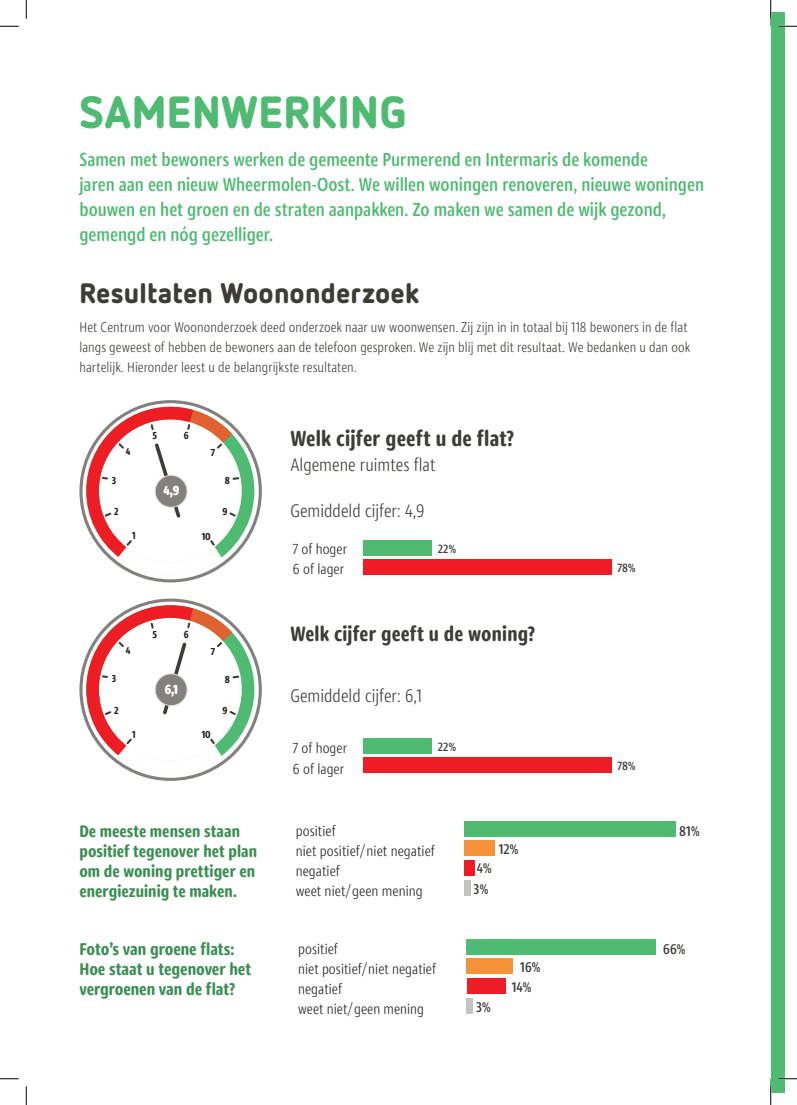
<style>
.page{position:relative;width:797px;height:1105px;background:#fff}
.page>*{position:absolute;margin:0;border:0;box-sizing:border-box;transform-origin:0 0}
.KOP_28_PT{font:900 45px "Netto Pro";letter-spacing:.01em;color:#4eba72}
.TUSSENKOP_WHEERMOLEN{font:900 28.12px "Netto Pro";letter-spacing:.005em;color:#3d3c37}
.TUSSENKOP_WHEERMOLEN-2{font:700 22.38px "Dita Cd";letter-spacing:.01em;color:#3d3c37}
.TUSSENKOP_WHEERMOLEN-3{font:700 21.25px "Dita Cd";letter-spacing:.01em;color:#3d3c37}
.INLEIDENDE_TEKST_WHE{font:500 19.38px "Dita Cd";color:#4eba72}
.TUSSENKOP_WHEERMOLEN-4{font:300 18.62px "Dita Cd";letter-spacing:.005em;color:#3d3c37}
.t1{font:700 17.5px/20px "Dita Cd";color:#3d8e55}
.TUSSENKOP_14_5_PT{font:700 17.12px "Dita Cd";letter-spacing:.005em;color:#3d8e55}
.PLAT_VOORZIJDE{font:300 15px "Dita Cd";letter-spacing:.005em;color:#231f20}
.PLAT_VOORZIJDE-2{font:300 14.88px "Dita Cd";letter-spacing:.005em;color:#231f20}
.PLAT_WHEERMOLEN{font:300 14.38px "Dita Cd";letter-spacing:.005em;color:#3d3c37}
.PLAT_WHEERMOLEN-2{font:500 14.38px "Dita Cd";letter-spacing:.005em;color:#3d3c37}
.t2{font:800 13.5px "Dita Cd";color:#fff}
.PLAT_WHEERMOLEN-3{font:500 12.25px "Dita Cd";letter-spacing:.015em;color:#3d3c37}
.t3{font:700 10.38px "Dita Cd";color:#231f20}
</style>
<div class="page">
<div style="left:770px;top:12px;width:15px;height:1081px;background:#4eba72"></div>
<svg style="left:81px;top:402px;width:179px;height:179px"></svg>
<svg style="left:86px;top:407px;width:168px;height:168px"></svg>
<div style="left:155px;top:475px;width:32px;height:32px;background:#83817d;border-radius:50%"></div>
<div style="left:155px;top:475px;width:33px;height:33px;border:1px solid #e2ddda;border-radius:50%"></div>
<div style="left:363px;top:540px;width:69px;height:15px;background:#4eba72"></div>
<div style="left:363px;top:559px;width:248px;height:15px;background:#ee1d23"></div>
<svg style="left:81px;top:600px;width:179px;height:179px"></svg>
<svg style="left:86px;top:605px;width:168px;height:169px"></svg>
<div style="left:155px;top:674px;width:32px;height:32px;background:#83817d;border-radius:50%"></div>
<div style="left:155px;top:673px;width:33px;height:33px;border:1px solid #e2ddda;border-radius:50%"></div>
<div style="left:363px;top:739px;width:69px;height:15px;background:#4eba72"></div>
<div style="left:363px;top:758px;width:248px;height:15px;background:#ee1d23"></div>
<div style="left:464px;top:821px;width:211px;height:15px;background:#4eba72"></div>
<div style="left:464px;top:840px;width:30px;height:16px;background:#f69338"></div>
<div style="left:464px;top:860px;width:10px;height:15px;background:#ee1d23"></div>
<div style="left:464px;top:880px;width:6px;height:15px;background:#c4c3c1"></div>
<div style="left:466px;top:939px;width:190px;height:16px;background:#4eba72"></div>
<div style="left:466px;top:958px;width:47px;height:16px;background:#f69338"></div>
<div style="left:466px;top:978px;width:39px;height:16px;background:#ee1d23"></div>
<div style="left:466px;top:998px;width:7px;height:16px;background:#c4c3c1"></div>
<svg style="left:0;top:25px;width:19px;height:2px"></svg>
<svg style="left:778px;top:25px;width:19px;height:2px"></svg>
<svg style="left:0;top:1078px;width:19px;height:1px"></svg>
<svg style="left:778px;top:1078px;width:19px;height:1px"></svg>
<svg style="left:25px;top:0;width:2px;height:19px"></svg>
<svg style="left:25px;top:1086px;width:2px;height:19px"></svg>
<svg style="left:770px;top:0;width:1px;height:19px"></svg>
<svg style="left:770px;top:1086px;width:1px;height:19px"></svg>
<p class="KOP_28_PT" style="left:80px;top:81px;width:328px">SAMENWERKING</p>
<p class="INLEIDENDE_TEKST_WHE" style="left:79px;top:147px;width:570px">Samen met bewoners werken de gemeente Purmerend en Intermaris de komende</p>
<p class="INLEIDENDE_TEKST_WHE" style="left:79px;top:172px;width:626px">jaren aan een nieuw Wheermolen-Oost. We willen woningen renoveren, nieuwe woningen</p>
<p class="INLEIDENDE_TEKST_WHE" style="left:79px;top:197px;width:588px">bouwen en het groen en de straten aanpakken. Zo maken we samen de wijk gezond,</p>
<p class="INLEIDENDE_TEKST_WHE" style="left:79px;top:222px;width:195px">gemengd en nóg gezelliger.</p>
<p class="TUSSENKOP_WHEERMOLEN" style="left:79px;top:274px;width:341px">Resultaten Woononderzoek</p>
<p class="PLAT_WHEERMOLEN" style="left:79px;top:318px;width:609px">Het Centrum voor Woononderzoek deed onderzoek naar uw woonwensen. Zij zijn in in totaal bij 118 bewoners in de flat</p>
<p class="PLAT_WHEERMOLEN" style="left:79px;top:338px;width:612px">langs geweest of hebben de bewoners aan de telefoon gesproken. We zijn blij met dit resultaat. We bedanken u dan ook</p>
<p class="PLAT_WHEERMOLEN" style="left:79px;top:358px;width:279px">hartelijk. Hieronder leest u de belangrijkste resultaten.</p>
<p class="t3" style="left:126px;top:445px;width:6px">4</p>
<p class="t3" style="left:112px;top:474px;width:6px">3</p>
<p class="t3" style="left:114px;top:505px;width:6px">2</p>
<p class="t3" style="left:152px;top:429px;width:6px">5</p>
<p class="t3" style="left:184px;top:429px;width:7px">6</p>
<p class="t2" style="left:163px;top:482px;width:18px">4,9</p>
<p class="t3" style="left:211px;top:446px;width:6px">7</p>
<p class="t3" style="left:225px;top:474px;width:7px">8</p>
<p class="t3" style="left:222px;top:505px;width:6px">9</p>
<p class="t3" style="left:132px;top:529px;width:5px">1</p>
<p class="t3" style="left:202px;top:529px;width:11px">10</p>
<p class="t3" style="left:126px;top:643px;width:6px">4</p>
<p class="t3" style="left:112px;top:672px;width:6px">3</p>
<p class="t3" style="left:114px;top:703px;width:6px">2</p>
<p class="t3" style="left:152px;top:628px;width:6px">5</p>
<p class="t3" style="left:184px;top:628px;width:7px">6</p>
<p class="t2" style="left:165px;top:681px;width:15px">6,1</p>
<p class="t3" style="left:211px;top:645px;width:6px">7</p>
<p class="t3" style="left:225px;top:673px;width:7px">8</p>
<p class="t3" style="left:222px;top:703px;width:6px">9</p>
<p class="t3" style="left:132px;top:727px;width:5px">1</p>
<p class="t3" style="left:202px;top:728px;width:11px">10</p>
<p class="TUSSENKOP_14_5_PT" style="left:79px;top:820px;width:162px">De meeste mensen staan</p>
<p class="TUSSENKOP_14_5_PT" style="left:79px;top:840px;width:179px">positief tegenover het plan</p>
<p class="TUSSENKOP_14_5_PT" style="left:79px;top:860px;width:177px">om de woning prettiger en</p>
<p class="TUSSENKOP_14_5_PT" style="left:79px;top:880px;width:159px">energiezuinig te maken.</p>
<p class="t1" style="left:79px;top:938px;width:173px">Foto’s van groene flats:<br>Hoe staat u tegenover het vergroenen van de flat?</p>
<p class="TUSSENKOP_WHEERMOLEN-2" style="left:290px;top:424px;width:225px">Welk cijfer geeft u de flat?</p>
<p class="TUSSENKOP_WHEERMOLEN-4" style="left:290px;top:453px;width:147px">Algemene ruimtes flat</p>
<p class="TUSSENKOP_WHEERMOLEN-4" style="left:290px;top:499px;width:136px">Gemiddeld cijfer: 4,9</p>
<p class="PLAT_VOORZIJDE-2" style="left:293px;top:540px;width:56px">7 of hoger</p>
<p class="PLAT_WHEERMOLEN-3" style="left:437px;top:541px;width:20px">22%</p>
<p class="PLAT_VOORZIJDE-2" style="left:293px;top:560px;width:53px">6 of lager</p>
<p class="PLAT_WHEERMOLEN-3" style="left:617px;top:560px;width:20px">78%</p>
<p class="TUSSENKOP_WHEERMOLEN-3" style="left:290px;top:620px;width:246px">Welk cijfer geeft u de woning?</p>
<p class="TUSSENKOP_WHEERMOLEN-4" style="left:290px;top:684px;width:133px">Gemiddeld cijfer: 6,1</p>
<p class="PLAT_VOORZIJDE-2" style="left:293px;top:739px;width:56px">7 of hoger</p>
<p class="PLAT_VOORZIJDE-2" style="left:293px;top:759px;width:53px">6 of lager</p>
<p class="PLAT_WHEERMOLEN-3" style="left:437px;top:740px;width:20px">22%</p>
<p class="PLAT_VOORZIJDE" style="left:296px;top:822px;width:42px">positief</p>
<p class="PLAT_VOORZIJDE" style="left:296px;top:842px;width:141px">niet positief/ niet negatief</p>
<p class="PLAT_VOORZIJDE" style="left:296px;top:862px;width:46px">negatief</p>
<p class="PLAT_VOORZIJDE" style="left:296px;top:882px;width:129px">weet niet/ geen mening</p>
<p class="PLAT_WHEERMOLEN-2" style="left:473px;top:880px;width:16px">3%</p>
<p class="PLAT_WHEERMOLEN-2" style="left:499px;top:840px;width:21px">12%</p>
<p class="PLAT_WHEERMOLEN-2" style="left:477px;top:859px;width:16px">4%</p>
<p class="PLAT_VOORZIJDE" style="left:298px;top:940px;width:41px">positief</p>
<p class="PLAT_VOORZIJDE" style="left:298px;top:960px;width:139px">niet positief/ niet negatief</p>
<p class="PLAT_VOORZIJDE" style="left:298px;top:980px;width:45px">negatief</p>
<p class="PLAT_VOORZIJDE" style="left:298px;top:1000px;width:127px">weet niet/ geen mening</p>
<p class="PLAT_WHEERMOLEN-2" style="left:476px;top:998px;width:16px">3%</p>
<p class="PLAT_WHEERMOLEN-2" style="left:520px;top:958px;width:22px">16%</p>
<p class="PLAT_WHEERMOLEN-2" style="left:512px;top:978px;width:21px">14%</p>
<p class="PLAT_WHEERMOLEN-3" style="left:617px;top:759px;width:20px">78%</p>
<p class="PLAT_WHEERMOLEN-2" style="left:679px;top:822px;width:22px">81%</p>
<p class="PLAT_WHEERMOLEN-2" style="left:663px;top:940px;width:24px">66%</p>
</div>
